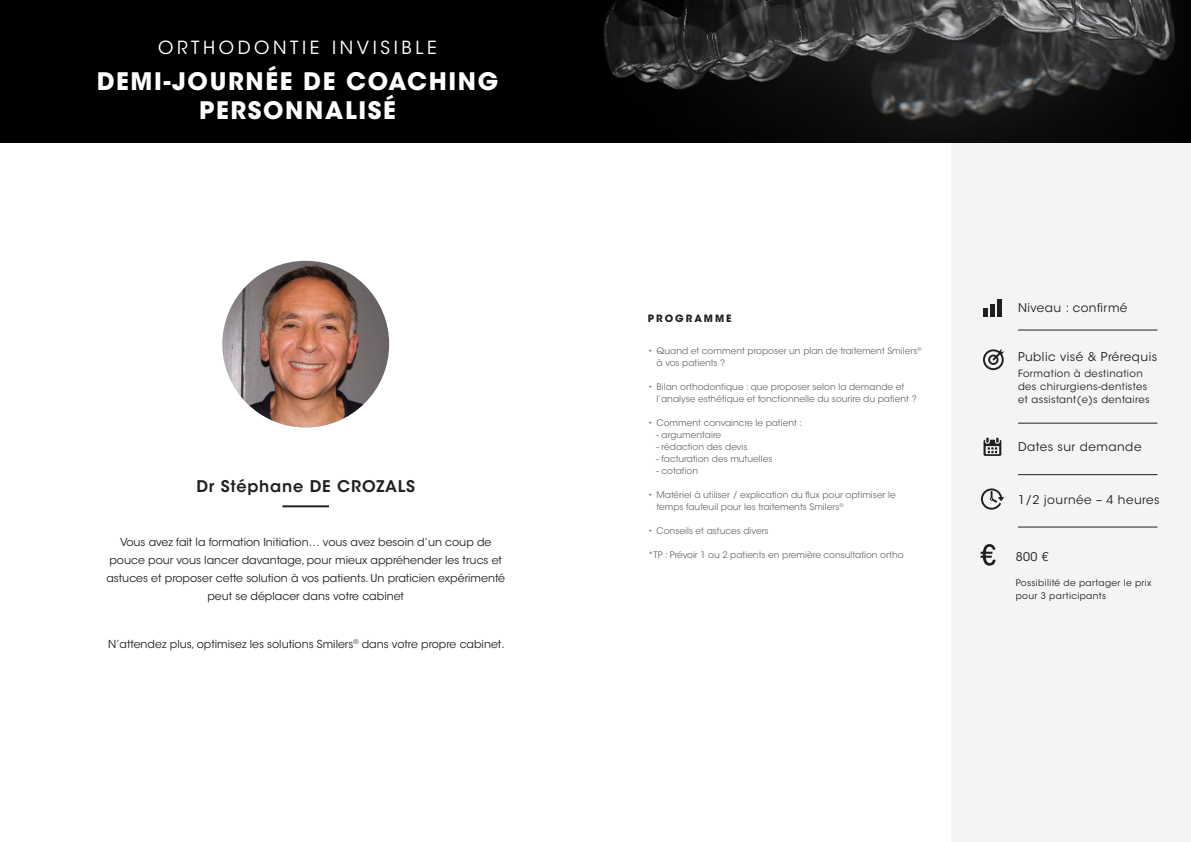
<style>
.page{position:relative;width:1191px;height:842px;background:#fff}
.page>*{position:absolute;margin:0;border:0;box-sizing:border-box;transform-origin:0 0}
.titre_gras{font:700 24px "ITC Avant Garde Std";letter-spacing:.07em;color:#fff}
.titre_gras-2{font:18px "ITC Avant Garde Std";letter-spacing:.2em;color:#fff}
._2{font:600 16px "ITC Avant Garde Std";letter-spacing:.05em;color:#231f20}
.Pris_bleu_light{font:12px "ITC Avant Garde Std";letter-spacing:.04em;color:#231f20}
.Pris_bleu_light-2{font:11px/18px "ITC Avant Garde Std";color:#231f20;text-align:center}
.Pris_bleu_light-3{font:10px "ITC Avant Garde Std";letter-spacing:.04em;color:#231f20}
.titre_gras-3{font:700 10px "ITC Avant Garde Std";letter-spacing:.2em;color:#231f20}
.TXT_courant{font:9px/12px "ITC Avant Garde Std";color:#6c6d70}
.Pris_bleu_light-4{font:9px "ITC Avant Garde Std";letter-spacing:.04em;color:#231f20}
</style>
<div class="page">
<div style="left:951px;top:142px;width:240px;height:700px;background:#f3f5f3"></div>
<div style="left:0;top:0;width:1191px;height:142px;background:#000"></div>
<img style="left:603px;top:0;width:573px;height:142px">
<img style="left:220px;top:259px;width:171px;height:171px;border-radius:86px">
<div style="left:218px;top:257px;width:175px;height:175px;border:4px solid #fff;border-radius:50%"></div>
<hr style="left:282px;top:505px;width:47px;height:2px;background:#231f20">
<hr style="left:1018px;top:330px;width:139px;height:1px;background:#231f20">
<hr style="left:1018px;top:423px;width:139px;height:1px;background:#231f20">
<hr style="left:1018px;top:474px;width:139px;height:1px;background:#231f20">
<hr style="left:1018px;top:527px;width:139px;height:1px;background:#231f20">
<div style="left:983px;top:308px;width:5px;height:8px;background:#231f20"></div>
<hr style="left:990px;top:304px;width:4px;height:12px;background:#231f20">
<div style="left:996px;top:299px;width:5px;height:17px;background:#231f20"></div>
<svg style="left:983px;top:438px;width:18px;height:18px"></svg>
<svg style="left:981px;top:488px;width:23px;height:22px"></svg>
<svg style="left:983px;top:349px;width:21px;height:21px"></svg>
<svg style="left:980px;top:544px;width:15px;height:22px"></svg>
<p class="titre_gras-2" style="left:158px;top:36px;width:280px">ORTHODONTIE INVISIBLE</p>
<p class="titre_gras" style="left:97px;top:66px;width:403px">DEMI-JOURNÉE DE COACHING</p>
<p class="titre_gras" style="left:199px;top:95px;width:198px">PERSONNALISÉ</p>
<p class="_2" style="left:196px;top:476px;width:220px">Dr Stéphane DE CROZALS</p>
<p class="Pris_bleu_light-2" style="left:106px;top:533px;width:400px">Vous avez fait la formation Initiation… vous avez besoin d’un coup de pouce pour vous lancer davantage, pour mieux appréhender les trucs et astuces et proposer cette solution à vos patients. Un praticien expérimenté peut se déplacer dans votre cabinet</p>
<p class="Pris_bleu_light-2" style="left:108px;top:635px;width:398px">N’attendez plus, optimisez les solutions Smilers<sup>®</sup> dans votre propre cabinet.</p>
<p class="titre_gras-3" style="left:648px;top:311px;width:85px">PROGRAMME</p>
<p class="TXT_courant" style="left:656px;top:345px;width:266px;text-indent:-9px">• Quand et comment proposer un plan de traitement Smilers<sup>® </sup>à vos patients ?</p>
<p class="TXT_courant" style="left:656px;top:381px;width:262px;text-indent:-9px">• Bilan orthodontique : que proposer selon la demande et l’analyse esthétique et fonctionnelle du sourire du patient ?</p>
<p class="TXT_courant" style="left:648px;top:417px;width:156px">• Comment convaincre le patient :</p>
<p class="TXT_courant" style="left:656px;top:429px;width:66px">- argumentaire</p>
<p class="TXT_courant" style="left:656px;top:441px;width:92px">- rédaction des devis</p>
<p class="TXT_courant" style="left:656px;top:453px;width:117px">- facturation des mutuelles</p>
<p class="TXT_courant" style="left:656px;top:465px;width:43px">- cotation</p>
<p class="TXT_courant" style="left:656px;top:489px;width:241px;text-indent:-9px">• Matériel à utiliser / explication du flux pour optimiser le temps fauteuil pour les traitements Smilers<sup>®</sup></p>
<p class="TXT_courant" style="left:648px;top:525px;width:122px">• Conseils et astuces divers</p>
<p class="TXT_courant" style="left:648px;top:549px;width:257px">*TP : Prévoir 1 ou 2 patients en première consultation ortho</p>
<p class="Pris_bleu_light" style="left:1018px;top:300px;width:111px">Niveau : confirmé</p>
<p class="Pris_bleu_light" style="left:1018px;top:349px;width:141px">Public visé &amp; Prérequis</p>
<p class="Pris_bleu_light-3" style="left:1018px;top:367px;width:126px">Formation à destination</p>
<p class="Pris_bleu_light-3" style="left:1018px;top:380px;width:131px">des chirurgiens-dentistes</p>
<p class="Pris_bleu_light-3" style="left:1018px;top:393px;width:133px">et assistant(e)s dentaires</p>
<p class="Pris_bleu_light" style="left:1018px;top:439px;width:125px">Dates sur demande</p>
<p class="Pris_bleu_light" style="left:1018px;top:492px;width:143px">1/2 journée – 4 heures</p>
<p class="Pris_bleu_light" style="left:1015px;top:549px;width:34px">800 €</p>
<p class="Pris_bleu_light-4" style="left:1015px;top:577px;width:137px">Possibilité de partager le prix</p>
<p class="Pris_bleu_light-4" style="left:1015px;top:590px;width:92px">pour 3 participants</p>
</div>
